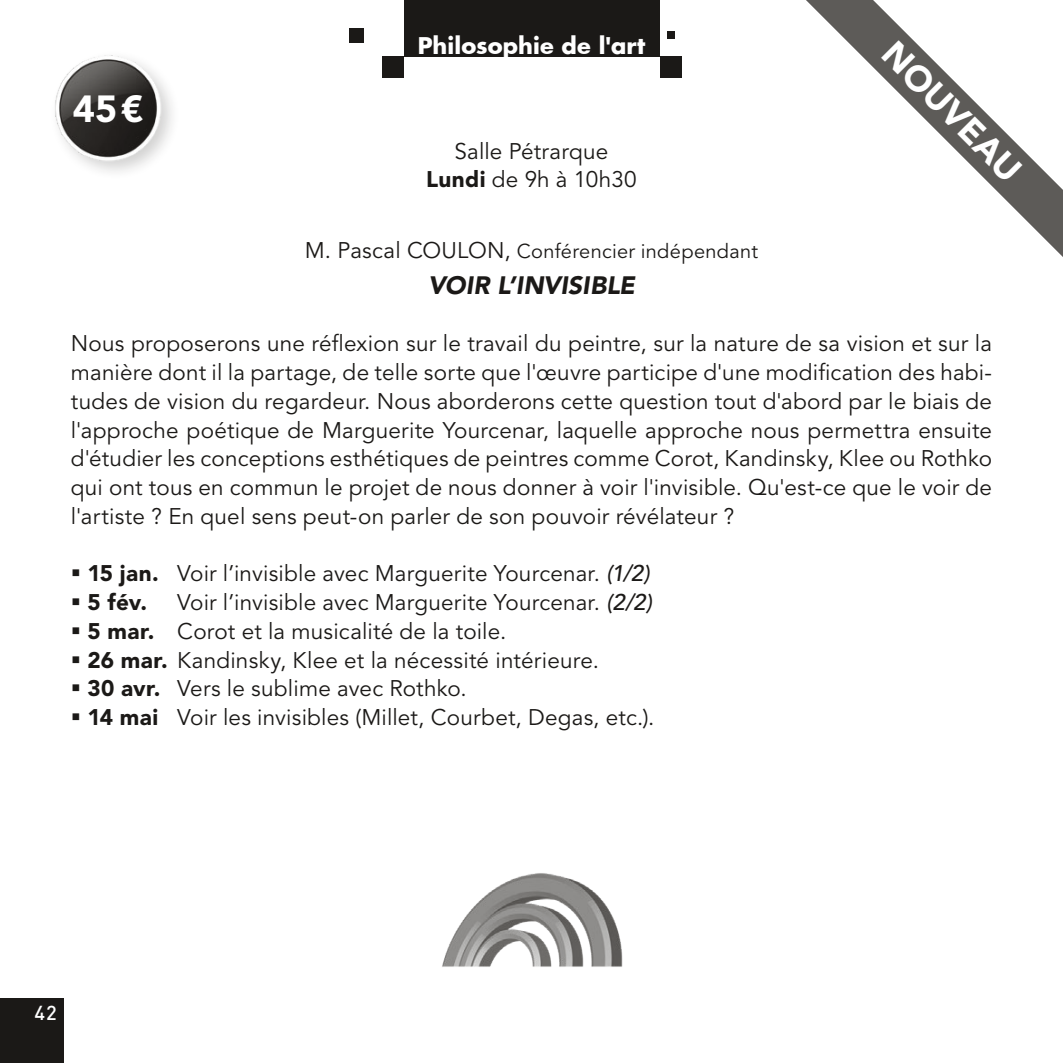
<style>
.page{position:relative;width:1063px;height:1063px;background:#fff}
.page>*{position:absolute;margin:0;border:0;box-sizing:border-box;transform-origin:0 0}
.t1{font:900 37.5px "Avenir LT Std";color:#fff}
.t2{font:900 35px "Avenir LT Std";color:#fff}
.t3{font:italic 900 25px "Avenir LT Std";letter-spacing:.005em;color:#1b1917}
.t4{font:22.5px/28.8px "Avenir LT Std";letter-spacing:.01em;color:#1b1917;text-align:center}
.t5{font:700 22.5px "Futura";letter-spacing:.005em;color:#fff}
.t6{font:900 22.5px "Avenir LT Std";color:#1b1917}
.t7{font:20px "Avenir LT Std";letter-spacing:.015em;color:#1b1917}
.t8{font:500 20px "DIN Pro";color:#fff}
.s1{font-weight:900}
.s2{font-size:22.5px}
.s3{font-weight:500;font-style:italic}
</style>
<div class="page">
<div style="left:404px;top:0;width:255px;height:57px;background:#1b1917"></div>
<div style="left:383px;top:57px;width:21px;height:21px;background:#1b1917"></div>
<div style="left:349px;top:28px;width:15px;height:15px;background:#1b1917"></div>
<div style="left:667px;top:32px;width:7px;height:7px;background:#1b1917"></div>
<div style="left:660px;top:57px;width:21px;height:21px;background:#1b1917"></div>
<img style="left:55px;top:55px;width:117px;height:117px">
<svg style="left:806px;top:0;width:257px;height:257px"></svg>
<img style="left:442px;top:873px;width:181px;height:94px">
<div style="left:0;top:998px;width:64px;height:65px;background:#1b1917"></div>
<h1 class="t1" style="left:73px;top:87px;width:72px">45€</h1>
<p class="t5" style="left:418px;top:30px;width:229px">Philosophie de l'art</p>
<p class="t4" style="left:426px;top:137px;width:212px">Salle Pétrarque<br><span class="s1">Lundi</span> de 9h à 10h30</p>
<h2 class="t2" style="left:903px;top:33px;width:182px;rotate:45deg">NOUVEAU</h2>
<p class="t7" style="left:305px;top:240px;width:455px"><span class="s2">M. Pascal COULON,</span> Conférencier indépendant</p>
<p class="t3" style="left:428px;top:270px;width:208px">VOIR L’INVISIBLE</p>
<p class="t4" style="left:71px;top:330px;width:923px;text-align:justify">Nous proposerons une réflexion sur le travail du peintre, sur la nature de sa vision et sur la manière dont il la partage, de telle sorte que l'œuvre participe d'une modification des habi&shy;tudes de vision du regardeur. Nous aborderons cette question tout d'abord par le biais de l'approche poétique de Marguerite Yourcenar, laquelle approche nous permettra ensuite d'étudier les conceptions esthétiques de peintres comme Corot, Kandinsky, Klee ou Rothko qui ont tous en commun le projet de nous donner à voir l'invisible. Qu'est-ce que le voir de l'artiste ? En quel sens peut-on parler de son pouvoir révélateur ?</p>
<p class="t4" style="left:71px;top:560px;width:580px">▪ <span class="s1">15 jan.</span> Voir l’invisible avec Marguerite Yourcenar. <span class="s3">(1/2)</span></p>
<p class="t6" style="left:71px;top:589px;width:78px">▪ 5 fév.</p>
<p class="t4" style="left:177px;top:589px;width:476px">Voir l’invisible avec Marguerite Yourcenar. <span class="s3">(2/2)</span></p>
<p class="t4" style="left:71px;top:617px;width:437px">▪ <span class="s1">5 mar.</span> Corot et la musicalité de la toile.</p>
<p class="t4" style="left:71px;top:646px;width:529px">▪ <span class="s1">26 mar.</span> Kandinsky, Klee et la nécessité intérieure.</p>
<p class="t4" style="left:71px;top:675px;width:397px">▪ <span class="s1">30 avr.</span> Vers le sublime avec Rothko.</p>
<p class="t4" style="left:71px;top:704px;width:585px">▪ <span class="s1">14 mai</span> Voir les invisibles (Millet, Courbet, Degas, etc.).</p>
<p class="t8" style="left:35px;top:998px;width:24px">42</p>
</div>
